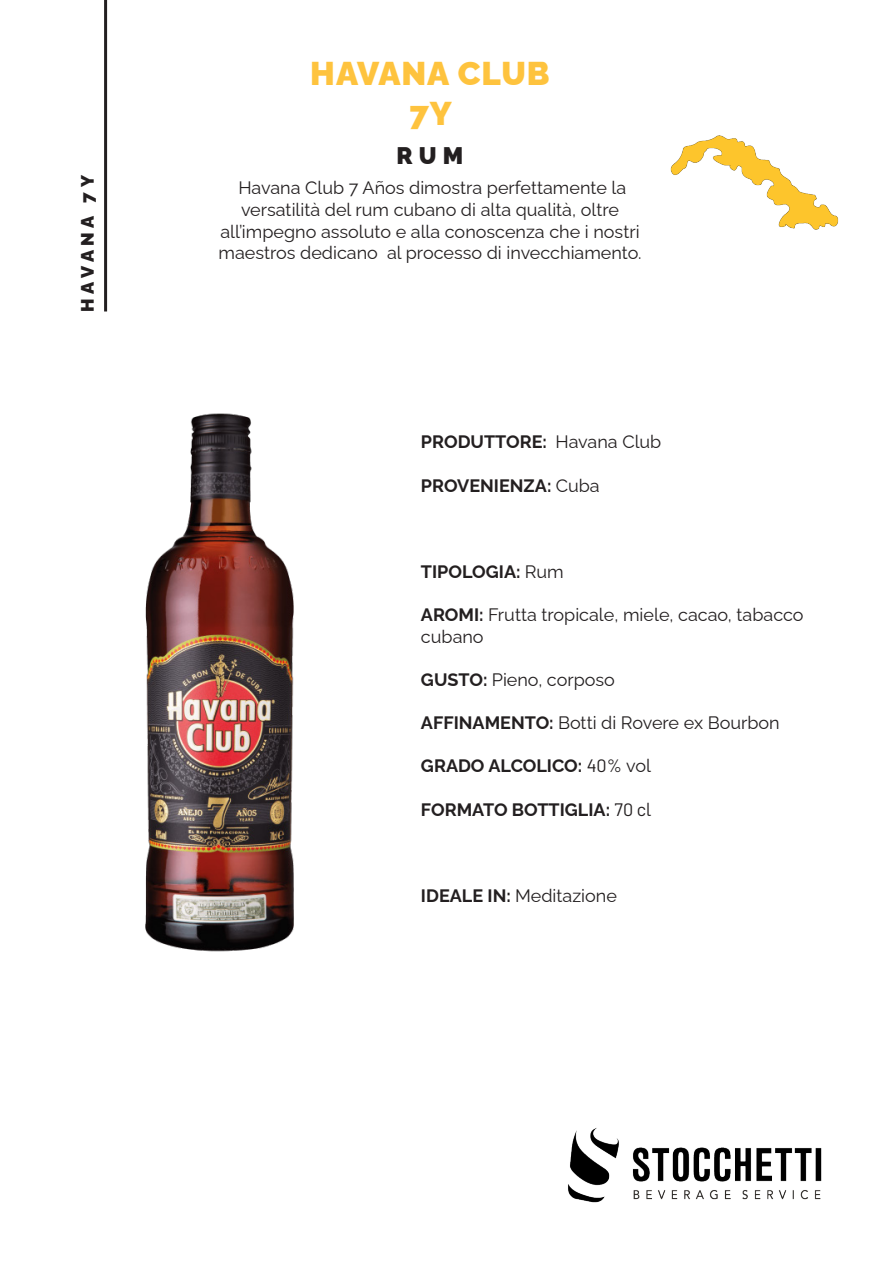
<style>
.page{position:relative;width:893px;height:1263px;background:#fff}
.page>*{position:absolute;margin:0;border:0;box-sizing:border-box;transform-origin:0 0}
.t1{font:900 33px "Raleway";letter-spacing:.03em;color:#fec33e}
.t2{font:900 24px "Raleway";color:#231f20}
.t3{font:18px/21.6px "Raleway";color:#231f20}
.t4{font:700 18px "Raleway";color:#231f20}
.t5{font:900 18px "Raleway";letter-spacing:.255em;color:#231f20}
.s1{font-weight:400}
.s2{font-weight:700}
.s3{font-family:"Barlow";font-weight:400}
</style>
<div class="page">
<img style="left:568px;top:1128px;width:254px;height:75px">
<img style="left:145px;top:413px;width:149px;height:539px">
<img style="left:670px;top:135px;width:169px;height:95px">
<hr style="left:104px;top:0;width:3px;height:311px;background:#231f20">
<p class="t5" style="left:73px;top:312px;width:138px;rotate:-90deg">HAVANA 7Y</p>
<p class="t1" style="left:310px;top:47px;width:241px">HAVANA CLUB</p>
<p class="t1" style="left:409px;top:87px;width:44px">7Y</p>
<p class="t2" style="left:397px;top:137px;width:68px">RUM</p>
<p class="t3" style="left:218px;top:175px;width:425px;text-align:center">Havana Club 7 Años dimostra perfettamente la versatilità del rum cubano di alta qualità, oltre all’impegno assoluto e alla conoscenza che i nostri maestros dedicano al processo di invecchiamento.</p>
<p class="t4" style="left:421px;top:428px;width:242px">PRODUTTORE: <span class="s1">Havana Club</span></p>
<p class="t4" style="left:421px;top:471px;width:180px">PROVENIENZA: <span class="s1">Cuba</span></p>
<p class="t4" style="left:421px;top:557px;width:144px">TIPOLOGIA: <span class="s1">Rum</span></p>
<p class="t3" style="left:421px;top:602px;width:384px"><span class="s2">AROMI:</span> Frutta tropicale, miele, cacao, tabacco cubano</p>
<p class="t3" style="left:421px;top:667px;width:196px"><span class="s2">GUSTO:</span> Pieno, corposo</p>
<p class="t3" style="left:421px;top:710px;width:360px"><span class="s2">AFFINAMENTO:</span> Botti di Rovere ex Bourbon</p>
<p class="t4" style="left:421px;top:752px;width:232px">GRADO ALCOLICO: <span class="s3">40%</span> <span class="s1">vol</span></p>
<p class="t4" style="left:421px;top:795px;width:232px">FORMATO BOTTIGLIA: <span class="s3">70 c</span><span class="s1">l</span></p>
<p class="t3" style="left:421px;top:883px;width:197px"><span class="s2">IDEALE IN:</span> Meditazione</p>
</div>
